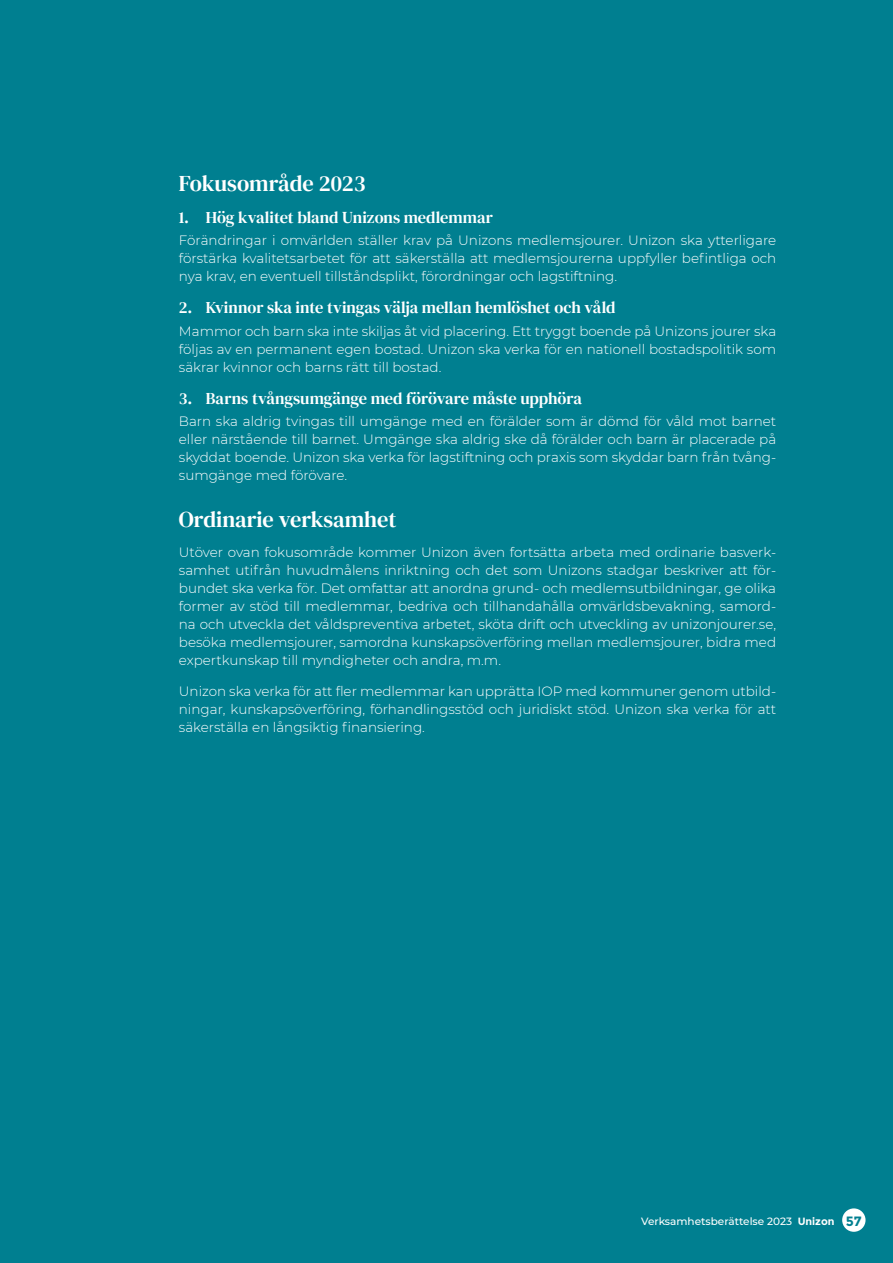
<style>
.page{position:relative;width:893px;height:1263px;background:#007f90}
.page>*{position:absolute;margin:0;border:0;box-sizing:border-box;transform-origin:0 0}
.t1{font:22.5px "DM Serif Text";color:#fff}
.t2{font:16.5px "DM Serif Text";letter-spacing:-.005em;color:#fff}
.t3{font:300 13.5px/18px "Montserrat";color:#fff;text-align:justify}
.t4{font:500 10.5px "Montserrat";color:#fff}
.s1{font-weight:700}
.s2{font-weight:700;font-size:13.5px;color:#007f90}
</style>
<div class="page">
<div style="left:842px;top:1208px;width:23px;height:24px;background:#fff;border-radius:50%"></div>
<h1 class="t1" style="left:179px;top:170px;width:188px">Fokusområde 2023</h1>
<p class="t2" style="left:179px;top:208px;width:316px">1. Hög kvalitet bland Unizons medlemmar</p>
<p class="t3" style="left:179px;top:231px;width:599px">Förändringar i omvärlden ställer krav på Unizons medlemsjourer. Unizon ska ytterligare förstärka kvalitetsarbetet för att säkerställa att medlemsjourerna uppfyller befintliga och nya krav, en eventuell tillståndsplikt, förordningar och lagstiftning.</p>
<p class="t2" style="left:179px;top:298px;width:438px">2. Kvinnor ska inte tvingas välja mellan hemlöshet och våld</p>
<p class="t3" style="left:179px;top:321px;width:599px">Mammor och barn ska inte skiljas åt vid placering. Ett tryggt boende på Unizons jourer ska följas av en permanent egen bostad. Unizon ska verka för en nationell bostadspolitik som säkrar kvinnor och barns rätt till bostad.</p>
<p class="t2" style="left:179px;top:389px;width:405px">3. Barns tvångsumgänge med förövare måste upphöra</p>
<p class="t3" style="left:179px;top:412px;width:599px">Barn ska aldrig tvingas till umgänge med en förälder som är dömd för våld mot barnet eller närstående till barnet. Umgänge ska aldrig ske då förälder och barn är placerade på skyddat boende. Unizon ska verka för lagstiftning och praxis som skyddar barn från tvång&shy;sumgänge med förövare.</p>
<h1 class="t1" style="left:179px;top:506px;width:219px">Ordinarie verksamhet</h1>
<p class="t3" style="left:179px;top:543px;width:599px">Utöver ovan fokusområde kommer Unizon även fortsätta arbeta med ordinarie basverk&shy;samhet utifrån huvudmålens inriktning och det som Unizons stadgar beskriver att för&shy;bundet ska verka för. Det omfattar att anordna grund- och medlemsutbildningar, ge olika former av stöd till medlemmar, bedriva och tillhandahålla omvärldsbevakning, samord&shy;na och utveckla det våldspreventiva arbetet, sköta drift och utveckling av unizonjourer.se, besöka medlemsjourer, samordna kunskapsöverföring mellan medlemsjourer, bidra med expertkunskap till myndigheter och andra, m.m.</p>
<p class="t3" style="left:179px;top:682px;width:599px">Unizon ska verka för att fler medlemmar kan upprätta IOP med kommuner genom utbild&shy;ningar, kunskapsöverföring, förhandlingsstöd och juridiskt stöd. Unizon ska verka för att säkerställa en långsiktig finansiering.</p>
<p class="t4" style="left:641px;top:1214px;width:222px">Verksamhetsberättelse 2023 <span class="s1">Unizon</span> <span class="s2">57</span></p>
</div>
